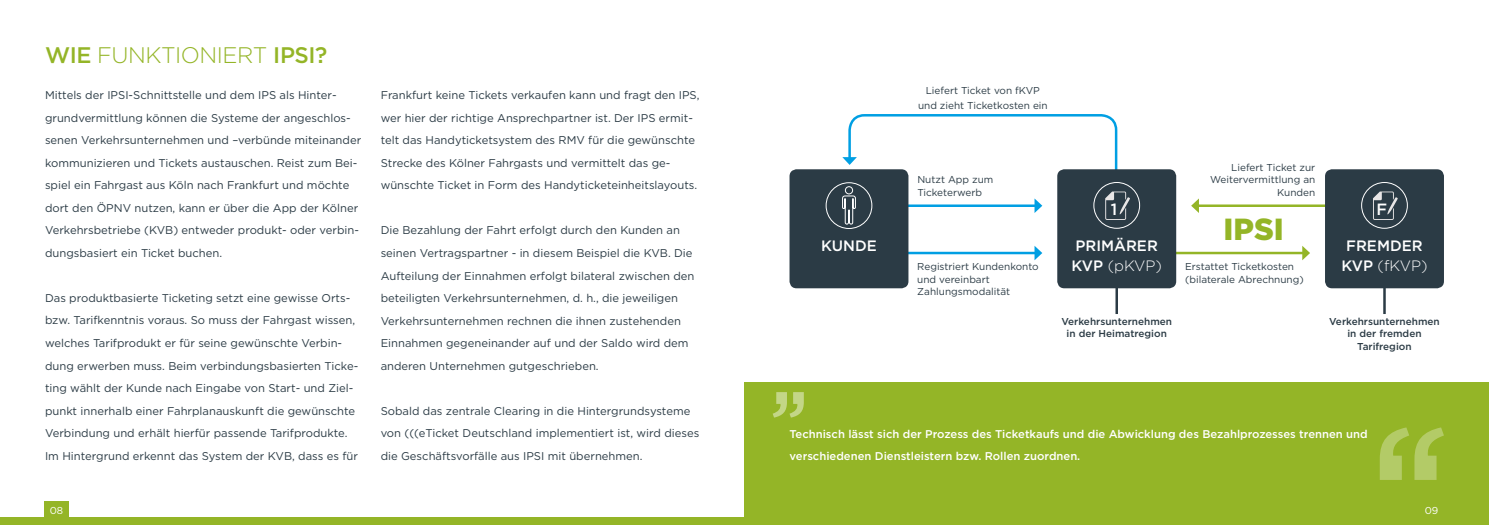
<style>
.page{position:relative;width:1489px;height:525px;background:#fff}
.page>*{position:absolute;margin:0;border:0;box-sizing:border-box;transform-origin:0 0}
.t1{font:900 30.5px "Gotham";color:#94b527}
.t2{font:300 22.5px "Gotham";letter-spacing:-.02em;color:#94b527}
.t3{font:500 16.25px "Gotham";color:#fff}
.t4{font:500 15px/20px "Gotham";color:#fff}
.t5{font:11.25px/22.5px "Gotham";color:#2b3b45}
.t6{font:500 11.25px/22.5px "Gotham";color:#fff}
.t7{font:10px/12.5px "Gotham";color:#2b3b45}
.t8{font:500 10px/12.5px "Gotham";color:#2b3b45;text-align:center}
.t9{font:10px "Gotham";color:#fff}
.s1{font-weight:500}
.s2{font-weight:300}
</style>
<div class="page">
<div style="left:0;top:517px;width:1488px;height:7px;background:#94b527"></div>
<div style="left:744px;top:382px;width:744px;height:142px;background:#94b527"></div>
<svg style="left:842px;top:114px;width:276px;height:59px"></svg>
<hr style="left:1196px;top:204px;width:140px;height:3px;background:#94b527">
<svg style="left:1191px;top:199px;width:7px;height:13px"></svg>
<hr style="left:1164px;top:251px;width:140px;height:3px;background:#94b527">
<svg style="left:1302px;top:246px;width:7px;height:14px"></svg>
<hr style="left:896px;top:251px;width:140px;height:3px;background:#009fe3">
<svg style="left:1034px;top:246px;width:8px;height:14px"></svg>
<hr style="left:896px;top:204px;width:140px;height:3px;background:#009fe3">
<svg style="left:1034px;top:198px;width:8px;height:15px"></svg>
<svg style="left:1379px;top:427px;width:64px;height:52px"></svg>
<svg style="left:773px;top:392px;width:30px;height:25px"></svg>
<div style="left:789px;top:169px;width:119px;height:119px;background:#2b3b45;border-radius:7px"></div>
<div style="left:1057px;top:169px;width:119px;height:119px;background:#2b3b45;border-radius:7px"></div>
<div style="left:1324px;top:169px;width:119px;height:119px;background:#2b3b45;border-radius:7px"></div>
<div style="left:825px;top:182px;width:47px;height:47px;border:1px solid #fff;border-radius:50%"></div>
<svg style="left:842px;top:195px;width:14px;height:30px"></svg>
<div style="left:845px;top:186px;width:7px;height:8px;border:1px solid #fff;border-radius:50%"></div>
<hr style="left:1115px;top:283px;width:2px;height:31px;background:#2b3b45">
<hr style="left:1382px;top:283px;width:3px;height:31px;background:#2b3b45">
<div style="left:44px;top:501px;width:25px;height:23px;background:#94b527"></div>
<div style="left:1093px;top:182px;width:46px;height:46px;border:1px solid #fff;border-radius:50%"></div>
<svg style="left:1105px;top:191px;width:24px;height:29px"></svg>
<div style="left:1361px;top:182px;width:46px;height:46px;border:1px solid #fff;border-radius:50%"></div>
<svg style="left:1373px;top:191px;width:24px;height:29px"></svg>
<h2 class="t2" style="left:45px;top:41px;width:284px"><span class="s1">WIE</span> FUNKTIONIERT <span class="s1">IPSI?</span></h2>
<p class="t5" style="left:45px;top:84px;width:318px">Mittels der IPSI-Schnittstelle und dem IPS als Hinter&shy;grundvermittlung können die Systeme der angeschlos&shy;senen Verkehrsunternehmen und –verbünde miteinander kommunizieren und Tickets austauschen. Reist zum Bei&shy;spiel ein Fahrgast aus Köln nach Frankfurt und möchte dort den ÖPNV nutzen, kann er über die App der Kölner Verkehrsbetriebe (KVB) entweder produkt- oder verbin&shy;dungsbasiert ein Ticket buchen.</p>
<p class="t5" style="left:45px;top:286px;width:315px">Das produktbasierte Ticketing setzt eine gewisse Orts&shy;bzw. Tarifkenntnis voraus. So muss der Fahrgast wissen, welches Tarifprodukt er für seine gewünschte Verbin&shy;dung erwerben muss. Beim verbindungsbasierten Ticke&shy;ting wählt der Kunde nach Eingabe von Start- und Ziel&shy;punkt innerhalb einer Fahrplanauskunft die gewünschte Verbindung und erhält hierfür passende Tarifprodukte.<br>Im Hintergrund erkennt das System der KVB, dass es für</p>
<p class="t5" style="left:380px;top:84px;width:320px">Frankfurt keine Tickets verkaufen kann und fragt den IPS, wer hier der richtige Ansprechpartner ist. Der IPS ermit&shy;telt das Handyticketsystem des RMV für die gewünschte Strecke des Kölner Fahrgasts und vermittelt das ge&shy;wünschte Ticket in Form des Handyticketeinheitslayouts.</p>
<p class="t5" style="left:380px;top:219px;width:315px">Die Bezahlung der Fahrt erfolgt durch den Kunden an seinen Vertragspartner - in diesem Beispiel die KVB. Die Aufteilung der Einnahmen erfolgt bilateral zwischen den beteiligten Verkehrsunternehmen, d. h., die jeweiligen Verkehrsunternehmen rechnen die ihnen zustehenden Einnahmen gegeneinander auf und der Saldo wird dem anderen Unternehmen gutgeschrieben.</p>
<p class="t5" style="left:380px;top:399px;width:320px">Sobald das zentrale Clearing in die Hintergrundsysteme von (((eTicket Deutschland implementiert ist, wird dieses die Geschäftsvorfälle aus IPSI mit übernehmen.</p>
<p class="t7" style="left:918px;top:82px;width:131px;line-height:15px;text-align:center">Liefert Ticket von fKVP und zieht Ticketkosten ein</p>
<p class="t7" style="left:917px;top:173px;width:78px">Nutzt App zum<br>Ticketerwerb</p>
<p class="t7" style="left:1209px;top:161px;width:107px;text-align:right">Liefert Ticket zur<br>Weitervermittlung an<br>Kunden</p>
<h3 class="t3" style="left:1110px;top:199px;width:8px">1</h3>
<h3 class="t3" style="left:1376px;top:199px;width:12px">F</h3>
<h1 class="t1" style="left:1223px;top:208px;width:62px">IPSI</h1>
<h3 class="t4" style="left:821px;top:235px;width:57px">KUNDE</h3>
<h3 class="t4" style="left:1071px;top:235px;width:92px">PRIMÄRER<br>KVP <span class="s2">(pKVP)</span></h3>
<h3 class="t4" style="left:1341px;top:235px;width:88px;text-align:center">FREMDER<br>KVP <span class="s2">(fKVP)</span></h3>
<p class="t7" style="left:917px;top:260px;width:123px">Registriert Kundenkonto und vereinbart<br>Zahlungsmodalität</p>
<p class="t7" style="left:1184px;top:260px;width:120px">Erstattet Ticketkosten (bilaterale Abrechnung)</p>
<p class="t8" style="left:1061px;top:314px;width:112px">Verkehrsunternehmen in der Heimatregion</p>
<p class="t8" style="left:1328px;top:314px;width:112px">Verkehrsunternehmen in der fremden<br>Tarifregion</p>
<p class="t6" style="left:789px;top:422px;width:579px">Technisch lässt sich der Prozess des Ticketkaufs und die Abwicklung des Bezahlprozesses trennen und verschiedenen Dienstleistern bzw. Rollen zuordnen.</p>
<p class="t9" style="left:50px;top:504px;width:15px">08</p>
<p class="t9" style="left:1424px;top:504px;width:15px">09</p>
</div>
